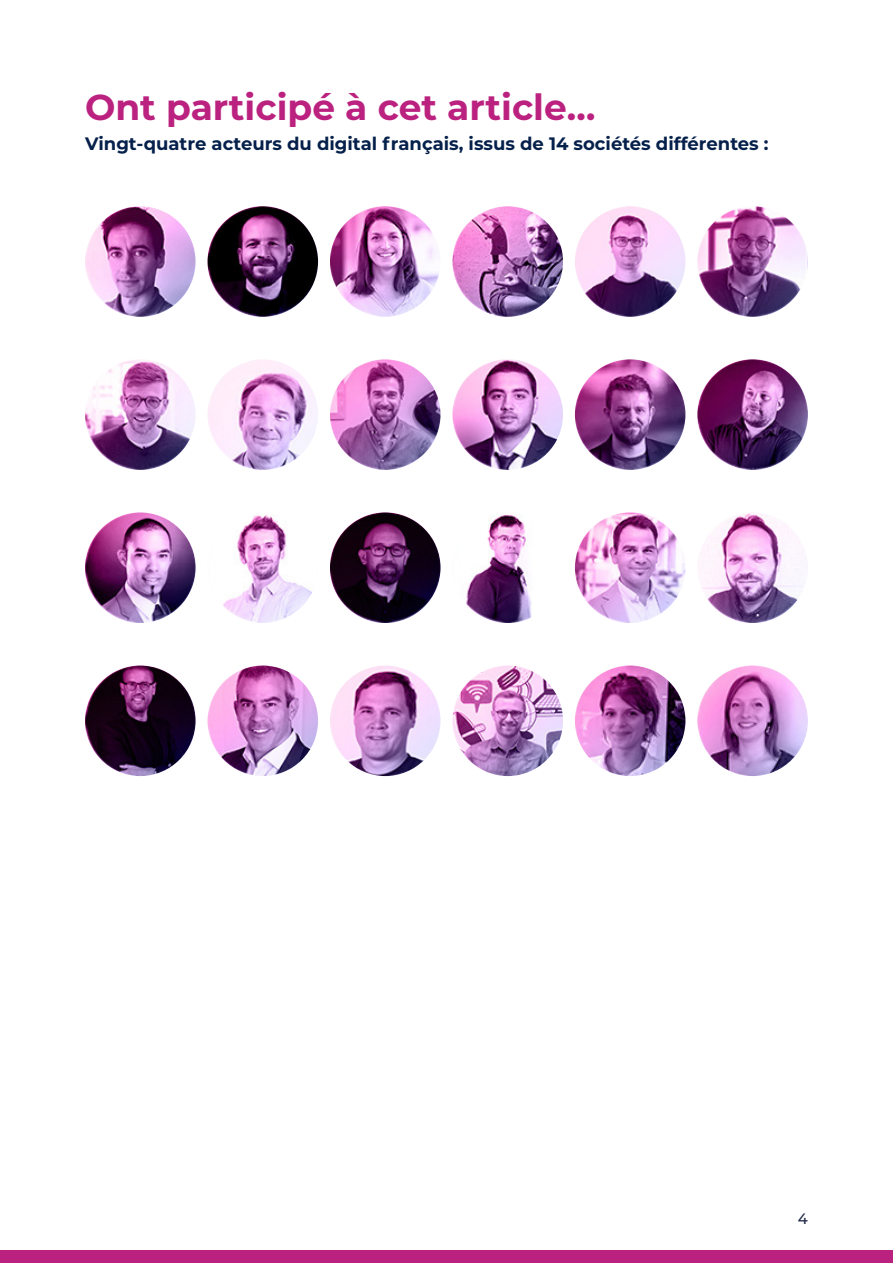
<style>
.page{position:relative;width:893px;height:1263px;background:#fff}
.page>*{position:absolute;margin:0;border:0;box-sizing:border-box;transform-origin:0 0}
.t1{font:700 36px "Montserrat";color:#bb2280}
.t2{font:700 18px "Montserrat";color:#05204a}
.t3{font:500 15px "Montserrat";color:#1c2545}
</style>
<div class="page">
<div style="left:0;top:1250px;width:893px;height:13px;background:#bb2280"></div>
<img style="left:85px;top:206px;width:111px;height:111px;border-radius:55px">
<img style="left:85px;top:359px;width:111px;height:111px;border-radius:55px">
<img style="left:207px;top:206px;width:111px;height:111px;border-radius:55px">
<img style="left:207px;top:359px;width:111px;height:111px;border-radius:55px">
<img style="left:330px;top:206px;width:111px;height:111px;border-radius:55px">
<img style="left:330px;top:359px;width:111px;height:111px;border-radius:55px">
<img style="left:452px;top:206px;width:111px;height:111px;border-radius:55px">
<img style="left:452px;top:359px;width:111px;height:111px;border-radius:55px">
<img style="left:575px;top:206px;width:110px;height:111px;border-radius:55px">
<img style="left:575px;top:359px;width:110px;height:111px;border-radius:55px">
<img style="left:697px;top:206px;width:111px;height:111px;border-radius:55px">
<img style="left:697px;top:359px;width:111px;height:111px;border-radius:55px">
<img style="left:85px;top:512px;width:111px;height:111px;border-radius:55px">
<img style="left:85px;top:665px;width:111px;height:111px;border-radius:55px">
<img style="left:207px;top:512px;width:111px;height:111px;border-radius:55px">
<img style="left:207px;top:665px;width:111px;height:111px;border-radius:55px">
<img style="left:330px;top:512px;width:111px;height:111px;border-radius:55px">
<img style="left:330px;top:665px;width:111px;height:111px;border-radius:55px">
<img style="left:452px;top:512px;width:111px;height:111px;border-radius:55px">
<img style="left:452px;top:665px;width:111px;height:111px;border-radius:55px">
<img style="left:575px;top:512px;width:110px;height:111px;border-radius:55px">
<img style="left:575px;top:665px;width:110px;height:111px;border-radius:55px">
<img style="left:697px;top:512px;width:111px;height:111px;border-radius:55px">
<img style="left:697px;top:665px;width:111px;height:111px;border-radius:55px">
<h1 class="t1" style="left:85px;top:81px;width:512px">Ont participé à cet article…</h1>
<p class="t2" style="left:85px;top:131px;width:685px">Vingt-quatre acteurs du digital français, issus de 14 sociétés différentes :</p>
<p class="t3" style="left:798px;top:1208px;width:12px">4</p>
</div>
